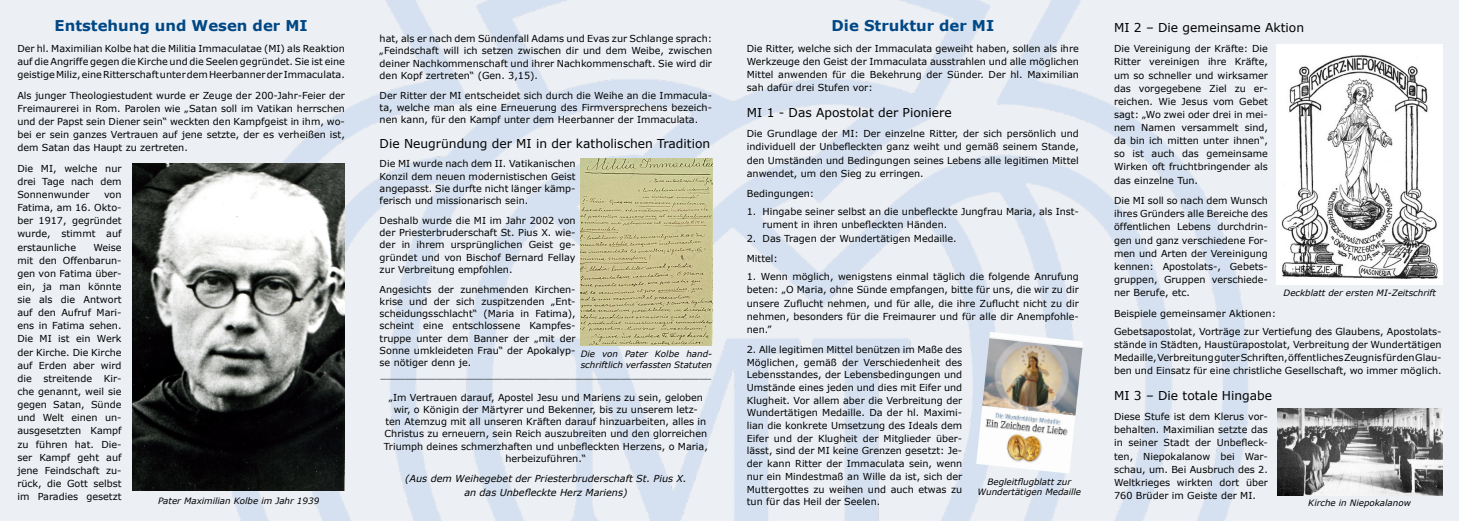
<style>
.page{position:relative;width:1459px;height:521px;background:#fff}
.page>*{position:absolute;margin:0;border:0;box-sizing:border-box;transform-origin:0 0}
.t1{font:700 14.88px "Verdana";color:#004885}
.t2{font:12.25px "Verdana";color:#000}
.t3{font:9.62px/13.1px "Verdana";color:#000;text-align:justify}
.t4{font:italic 9.62px/13.1px "Verdana";color:#000;text-align:center}
.t5{font:italic 8.75px/10.5px "Verdana";color:#000}
</style>
<div class="page">
<div style="left:0;top:0;width:1458px;height:521px;background:#eceff4"></div>
<img style="left:162px;top:0;width:1124px;height:521px">
<img style="left:580px;top:159px;width:132px;height:187px">
<img style="left:1276px;top:44px;width:166px;height:241px">
<img style="left:132px;top:163px;width:213px;height:327px">
<img style="left:1277px;top:408px;width:165px;height:87px">
<img style="left:976px;top:332px;width:107px;height:141px">
<h1 class="t1" style="left:55px;top:15px;width:254px">Entstehung und Wesen der MI</h1>
<p class="t3" style="left:17px;top:42px;width:329px">Der hl. Maximilian Kolbe hat die Militia Immaculatae (MI) als Reaktion auf die Angriffe gegen die Kirche und die Seelen gegründet. Sie ist eine geistige Miliz, eine Ritterschaft unter dem Heerbanner der Immaculata.</p>
<p class="t3" style="left:17px;top:88px;width:329px">Als junger Theologiestudent wurde er Zeuge der 200-Jahr-Feier der Freimaurerei in Rom. Parolen wie „Satan soll im Vatikan herrschen und der Papst sein Diener sein“ weckten den Kampfgeist in ihm, wo&shy;bei er sein ganzes Vertrauen auf jene setzte, der es verheißen ist, dem Satan das Haupt zu zertreten.</p>
<p class="t3" style="left:17px;top:162px;width:106px">Die MI, welche nur drei Tage nach dem Sonnenwunder</p>
<p class="t3" style="left:17px;top:188px;width:106px;text-indent:87px">von Fatima, am 16. Okto&shy;ber 1917, gegründet wurde, stimmt auf erstaunliche</p>
<p class="t3" style="left:17px;top:240px;width:106px;text-indent:76px">Weise mit den Offenbarun&shy;gen von Fatima über&shy;ein, ja man könnte sie als die Antwort auf den Aufruf Mari&shy;ens in Fatima sehen.<br>Die MI ist ein Werk der Kirche. Die Kirche auf Erden aber wird die streitende Kir&shy;che genannt, weil sie gegen Satan, Sünde und Welt einen un&shy;ausgesetzten Kampf zu führen hat. Die&shy;ser Kampf geht auf jene Feindschaft zu&shy;rück, die Gott selbst im Paradies gesetzt</p>
<p class="t5" style="left:158px;top:495px;width:163px">Pater Maximilian Kolbe im Jahr 1939</p>
<p class="t3" style="left:379px;top:32px;width:334px;line-height:12.2px">hat, als er nach dem Sündenfall Adams und Evas zur Schlange sprach: „Feindschaft will ich setzen zwischen dir und dem Weibe, zwischen deiner Nachkommenschaft und ihrer Nachkommenschaft. Sie wird dir den Kopf zertreten“ (Gen. 3,15).</p>
<p class="t3" style="left:379px;top:89px;width:334px;line-height:12.2px">Der Ritter der MI entscheidet sich durch die Weihe an die Immacula&shy;ta, welche man als eine Erneuerung des Firmversprechens bezeich&shy;nen kann, für den Kampf unter dem Heerbanner der Immaculata.</p>
<p class="t2" style="left:379px;top:135px;width:332px">Die Neugründung der MI in der katholischen Tradition</p>
<p class="t3" style="left:379px;top:158px;width:197px;line-height:12.2px">Die MI wurde nach dem II. Vatikanischen Konzil dem neuen modernistischen Geist angepasst. Sie durfte nicht länger kämp&shy;ferisch und missionarisch sein.</p>
<p class="t3" style="left:379px;top:214px;width:197px;line-height:12.2px">Deshalb wurde die MI im Jahr 2002 von der Priesterbruderschaft St. Pius X. wie&shy;der in ihrem ursprünglichen Geist ge&shy;gründet und von Bischof Bernard Fellay zur Verbreitung empfohlen.</p>
<p class="t3" style="left:379px;top:283px;width:333px;line-height:12.2px;text-align:left">Angesichts der zunehmenden Kirchen-<br>krise und der sich zuspitzenden „Ent-<br>scheidungsschlacht“ (Maria in Fatima),<br>scheint eine entschlossene Kampfes-<br>truppe unter dem Banner der „mit der<br>Sonne umkleideten Frau“ der Apokalyp-<br>se nötiger denn je. ______________________________________________________</p>
<p class="t3" style="left:384px;top:391px;width:325px;line-height:12.2px;text-align:center">„Im Vertrauen darauf, Apostel Jesu und Mariens zu sein, geloben wir, o Königin der Märtyrer und Bekenner, bis zu unserem letz-<br>ten Atemzug mit all unseren Kräften darauf hinzuarbeiten, alles in Christus zu erneuern, sein Reich auszubreiten und den glorreichen Triumph deines schmerzhaften und unbefleckten Herzens, o Maria, herbeizuführen.“</p>
<p class="t4" style="left:405px;top:472px;width:283px">(Aus dem Weihegebet der Priesterbruderschaft St. Pius X. an das Unbefleckte Herz Mariens)</p>
<p class="t5" style="left:580px;top:349px;width:133px">Die von Pater Kolbe hand&shy;schriftlich verfassten Statuten</p>
<h1 class="t1" style="left:831px;top:15px;width:164px">Die Struktur der MI</h1>
<p class="t3" style="left:747px;top:42px;width:333px">Die Ritter, welche sich der Immaculata geweiht haben, sollen als ihre Werkzeuge den Geist der Immaculata ausstrahlen und alle möglichen Mittel anwenden für die Bekehrung der Sünder. Der hl. Maximilian sah dafür drei Stufen vor:</p>
<p class="t2" style="left:747px;top:104px;width:206px">MI 1 - Das Apostolat der Pioniere</p>
<p class="t3" style="left:747px;top:127px;width:333px">Die Grundlage der MI: Der einzelne Ritter, der sich persönlich und individuell der Unbefleckten ganz weiht und gemäß seinem Stande, den Umständen und Bedingungen seines Lebens alle legitimen Mittel anwendet, um den Sieg zu erringen.</p>
<p class="t3" style="left:747px;top:187px;width:69px">Bedingungen:</p>
<p class="t3" style="left:762px;top:205px;width:318px;text-indent:-16px">1. Hingabe seiner selbst an die unbefleckte Jungfrau Maria, als Inst&shy;rument in ihren unbefleckten Händen.</p>
<p class="t3" style="left:747px;top:228px;width:211px;line-height:20.6px">2. Das Tragen der Wundertätigen Medaille.<br>Mittel:</p>
<p class="t3" style="left:747px;top:270px;width:333px">1. Wenn möglich, wenigstens einmal täglich die folgende Anrufung beten: „O Maria, ohne Sünde empfangen, bitte für uns, die wir zu dir unsere Zuflucht nehmen, und für alle, die ihre Zuflucht nicht zu dir nehmen, besonders für die Freimaurer und für alle dir Anempfohle&shy;nen.”</p>
<p class="t3" style="left:747px;top:343px;width:217px;line-height:12.7px">2. Alle legitimen Mittel benützen im Maße des Möglichen, gemäß der Verschiedenheit des Lebensstandes, der Lebensbedingungen und Umstände eines jeden und dies mit Eifer und Klugheit. Vor allem aber die Verbreitung der Wundertätigen Medaille. Da der hl. Maximi&shy;lian die konkrete Umsetzung des Ideals dem Eifer und der Klugheit der Mitglieder über&shy;lässt, sind der MI keine Grenzen gesetzt: Je&shy;der kann Ritter der Immaculata sein, wenn nur ein Mindestmaß an Wille da ist, sich der Muttergottes zu weihen und auch etwas zu tun für das Heil der Seelen.</p>
<p class="t5" style="left:977px;top:476px;width:105px;text-align:center">Begleitflugblatt zur<br>Wundertätigen Medaille</p>
<p class="t2" style="left:1114px;top:19px;width:191px">MI 2 – Die gemeinsame Aktion</p>
<p class="t3" style="left:1114px;top:42px;width:155px">Die Vereinigung der Kräfte: Die Ritter vereinigen ihre Kräfte, um so schneller und wirksamer das vorgegebene Ziel zu er&shy;reichen. Wie Jesus vom Gebet sagt: „Wo zwei oder drei in mei&shy;nem Namen versammelt sind, da bin ich mitten unter ihnen“, so ist auch das gemeinsame Wirken oft fruchtbringender als das einzelne Tun.</p>
<p class="t3" style="left:1114px;top:194px;width:155px">Die MI soll so nach dem Wunsch ihres Gründers alle Bereiche des öffentlichen Lebens durchdrin&shy;gen und ganz verschiedene For&shy;men und Arten der Vereinigung kennen: Apostolats-, Gebets&shy;gruppen, Gruppen verschiede&shy;ner Berufe, etc.</p>
<p class="t3" style="left:1114px;top:304px;width:329px;line-height:18.1px">Beispiele gemeinsamer Aktionen:<br>Gebetsapostolat, Vorträge zur Vertiefung des Glaubens, Apostolats-</p>
<p class="t3" style="left:1114px;top:338px;width:329px">stände in Städten, Haustürapostolat, Verbreitung der Wundertätigen Medaille, Verbreitung guter Schriften, öffentliches Zeugnis für den Glau&shy;ben und Einsatz für eine christliche Gesellschaft, wo immer möglich.</p>
<p class="t2" style="left:1114px;top:387px;width:160px">MI 3 – Die totale Hingabe</p>
<p class="t3" style="left:1114px;top:410px;width:155px">Diese Stufe ist dem Klerus vor&shy;behalten. Maximilian setzte das in seiner Stadt der Unbefleck&shy;ten, Niepokalanow bei War&shy;schau, um. Bei Ausbruch des 2.<br>Weltkrieges wirkten dort über 760 Brüder im Geiste der MI.</p>
<p class="t5" style="left:1283px;top:288px;width:154px">Deckblatt der ersten MI-Zeitschrift</p>
<p class="t5" style="left:1308px;top:498px;width:104px">Kirche in Niepokalanow</p>
</div>
